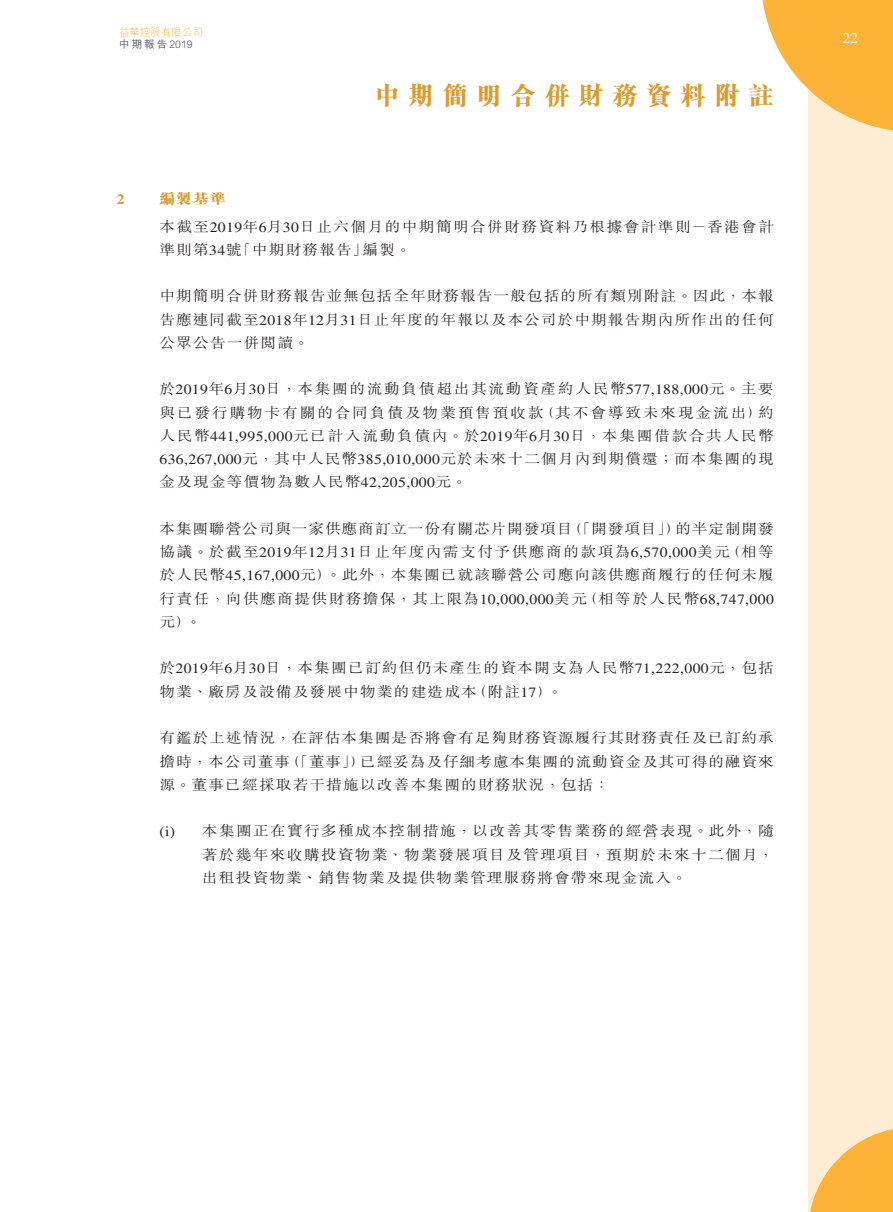
<style>
.page{position:relative;width:893px;height:1212px;background:#fff}
.page>*{position:absolute;margin:0;border:0;box-sizing:border-box;transform-origin:0 0}
.t1{font:800 25.5px "M Sung HK";letter-spacing:.335em;color:#da9b2f}
.t2{font:15px "Times LT Std";color:#fff}
.t3{font:300 14.25px/23.2px "M Sung HK";letter-spacing:.075em;color:#231f20;scale:1.1 1}
.t4{font:300 14.25px/23.2px "M Sung HK";letter-spacing:.11em;color:#231f20;text-align:right;scale:1.1 1}
.t5{font:300 14.25px/23.2px "M Sung HK";letter-spacing:.095em;color:#231f20;scale:1.1 1}
.t6{font:300 14.25px "M Sung HK";letter-spacing:.055em;color:#231f20;scale:1.1 1}
.t7{font:14.25px "Times LT Std";letter-spacing:.025em;color:#231f20;scale:1.1 1}
.t8{font:300 14.25px "M Sung HK";letter-spacing:.12em;color:#231f20;scale:1.1 1}
.t9{font:800 14.25px "M Sung HK";color:#da9b2f;scale:1.1 1}
.t10{font:700 14.25px "Times LT Std";color:#da9b2f;scale:1.1 1}
.t11{font:300 10.5px "M Hei HK";color:#fcb337}
.t12{font:500 10.5px "M Hei HK";color:#57585a}
.s1{font-family:"Arial MT Std";font-weight:300}
.s2{font-family:"Times LT Std";font-weight:400}
.s3{font-family:"M Sung HK";font-weight:300}
</style>
<div class="page">
<div style="left:808px;top:0;width:85px;height:1212px;background:#feedd3"></div>
<svg style="left:762px;top:0;width:131px;height:131px"></svg>
<svg style="left:810px;top:1129px;width:83px;height:83px"></svg>
<p class="t11" style="left:119px;top:25px;width:85px">益華控股有限公司</p>
<p class="t12" style="left:119px;top:37px;width:75px">中期報告<span class="s1">2019</span></p>
<p class="t10" style="left:117px;top:191px;width:9px">2</p>
<p class="t9" style="left:159px;top:189px;width:62px">編製基準</p>
<h1 class="t1" style="left:374px;top:78px;width:401px">中期簡明合併財務資料附註</h1>
<p class="t3" style="left:362px;top:214px;width:376px;text-indent:-203px">本截至<span class="s2">2019</span>年月<span class="s2">6 30</span>日止六個月的中期簡明合併財務資料乃根據會計準則－香港會計編製。</p>
<p class="t3" style="left:236px;top:237px;width:122px">「中期財務報告」</p>
<p class="t3" style="left:159px;top:237px;width:76px">準則第<span class="s2">34</span>號</p>
<p class="t3" style="left:159px;top:284px;width:560px;text-align:justify">中期簡明合併財務報告並無包括全年財務報告一般包括的所有類別附註。因此，本報告應連同截至<span class="s2">2018</span>年<span class="s2">12</span>月<span class="s2">31</span>日止年度的年報以及本公司於中期報告期內所作出的任何公眾公告一併閱讀。</p>
<p class="t4" style="left:159px;top:377px;width:560px">於<span class="s2">2019</span>年月<span class="s2">6 30</span>日，本集團的流動負債超出其流動資產約人民幣<span class="s2">577,188,000</span>元。主要約</p>
<p class="t8" style="left:539px;top:402px;width:204px">（其不會導致未來現金流出）</p>
<p class="t4" style="left:159px;top:400px;width:560px;text-align:left">與已發行購物卡有關的合同負債及物業預售預收款<br>人民幣<span class="s2">441,995,000</span>元已計入流動負債內。於<span class="s2">2019</span>年月<span class="s2">6 30</span>日，本集團借款合共人民幣<span class="s2">636,267,000</span>元，其中人民幣<span class="s2">385,010,000</span>元於未來十二個月內到期償還；而本集團的現金及現金等價物為數人民幣<span class="s2">42,205,000</span>元。</p>
<p class="t3" style="left:675px;top:516px;width:91px">的半定制開發</p>
<p class="t6" style="left:159px;top:519px;width:377px">本集團聯營公司與一家供應商訂立一份有關芯片開發項目</p>
<p class="t3" style="left:567px;top:516px;width:105px">（「開發項目」）</p>
<p class="t3" style="left:159px;top:540px;width:560px">協議。於截至<span class="s2">2019</span>年<span class="s2">12</span>月<span class="s2">31</span>日止年度內需支付予供應商的款項為<span class="s2">6,570,000</span>美元<br>於人民幣<span class="s2">45,167,000</span>元）。此外，本集團已就該聯營公司應向該供應商履行的任何未履</p>
<p class="t7" style="left:582px;top:591px;width:176px"><span class="s3">（相等於人民幣</span>68,747,000</p>
<p class="t3" style="left:725px;top:540px;width:46px">（相等</p>
<p class="t5" style="left:186px;top:586px;width:366px;text-indent:-26px">行責任，向供應商提供財務擔保，其上限為<span class="s2">10,000,000</span>美元。</p>
<p class="t3" style="left:159px;top:609px;width:30px">元(</p>
<p class="t3" style="left:547px;top:656px;width:208px;text-indent:-388px">於<span class="s2">2019</span>年月<span class="s2">6 30</span>日，本集團已訂約但仍未產生的資本開支為人民幣<span class="s2">71,222,000</span>元，包括。</p>
<p class="t3" style="left:159px;top:679px;width:290px">物業、廠房及設備及發展中物業的建造成本</p>
<p class="t3" style="left:159px;top:726px;width:560px;text-align:right">有鑑於上述情況，在評估本集團是否將會有足夠財務資源履行其財務責任及已訂約承已經妥為及仔細考慮本集團的流動資金及其可得的融資來</p>
<p class="t3" style="left:471px;top:679px;width:75px">（附註<span class="s2">17</span>(</p>
<p class="t3" style="left:159px;top:749px;width:410px">擔時，本公司董事<br>源。董事已經採取若干措施以改善本集團的財務狀況，包括：</p>
<p class="t3" style="left:202px;top:819px;width:521px">本集團正在實行多種成本控制措施，以改善其零售業務的經營表現。此外，隨</p>
<p class="t3" style="left:285px;top:749px;width:75px">（「董事」）</p>
<p class="t7" style="left:159px;top:823px;width:16px">i( )</p>
<p class="t3" style="left:202px;top:842px;width:521px">著於幾年來收購投資物業、物業發展項目及管理項目，預期於未來十二個月，出租投資物業、銷售物業及提供物業管理服務將會帶來現金流入。</p>
<p class="t2" style="left:843px;top:30px;width:17px">22</p>
</div>
